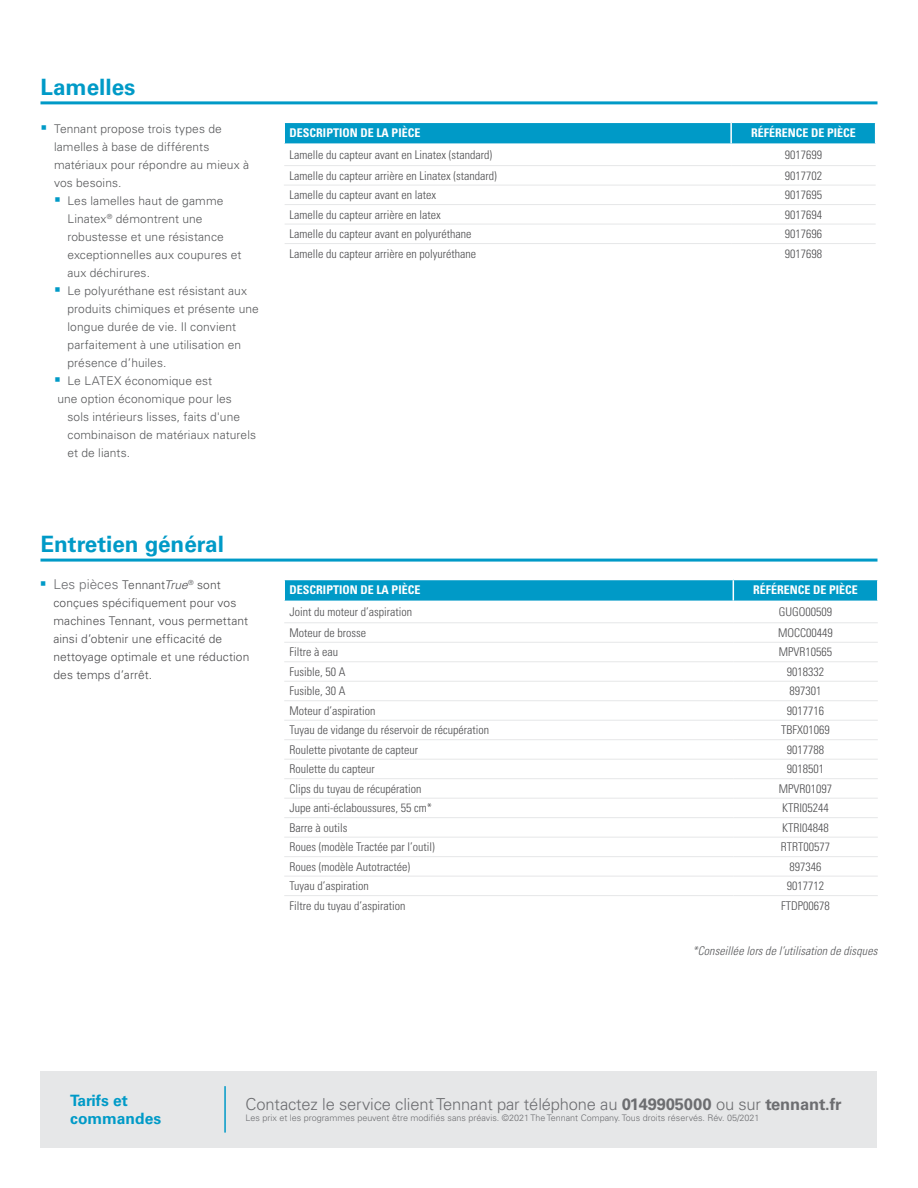
<style>
.page{position:relative;width:918px;height:1188px;background:#fff}
.page>*{position:absolute;margin:0;border:0;box-sizing:border-box;transform-origin:0 0}
.t1{font:700 22.5px "Univers LT Std";color:#009ac7}
.t2{font:300 16.5px "Univers LT Std";letter-spacing:-.01em;color:#6d6e71}
.t3{font:700 15.6px/18px "Univers LT Std";color:#009ac7}
.t4{font:300 condensed 12px "Univers LT Std";color:#4d4d4f}
.t5{font:300 12px "Univers LT Std";letter-spacing:.01em;color:#58595b}
.t6{font:300 12px/18px "Univers LT Std";letter-spacing:.01em;color:#4d4d4f}
.t7{font:700 condensed 12px "Univers LT Std";color:#fff}
.t8{font:italic 300 condensed 12px "Univers LT Std";letter-spacing:.005em;color:#58595b}
.t9{font:300 9px "Univers LT Std";color:#6d6e71}
.s1{font-size:13.5px;color:#6d6e71}
.s2{font-style:italic}
.s3{font-weight:700}
</style>
<div class="page">
<hr style="left:40px;top:101px;width:838px;height:3px;background:#009ac7">
<svg style="left:285px;top:122px;width:590px;height:21px;background:#0c9fc9"></svg>
<hr style="left:730px;top:123px;width:2px;height:20px;background:#fff">
<hr style="left:284px;top:165px;width:447px;height:1px;background:#e6e7e8">
<hr style="left:731px;top:165px;width:145px;height:1px;background:#e6e7e8">
<hr style="left:284px;top:185px;width:447px;height:1px;background:#e6e7e8">
<hr style="left:731px;top:185px;width:145px;height:1px;background:#e6e7e8">
<hr style="left:285px;top:204px;width:446px;height:1px;background:#e6e7e8">
<hr style="left:731px;top:204px;width:145px;height:1px;background:#e6e7e8">
<hr style="left:285px;top:224px;width:446px;height:1px;background:#e6e7e8">
<hr style="left:731px;top:224px;width:145px;height:1px;background:#e6e7e8">
<hr style="left:285px;top:243px;width:446px;height:1px;background:#e6e7e8">
<hr style="left:731px;top:243px;width:145px;height:1px;background:#e6e7e8">
<hr style="left:40px;top:559px;width:838px;height:3px;background:#009ac7">
<svg style="left:284px;top:579px;width:594px;height:22px;background:#14a1cb"></svg>
<hr style="left:284px;top:622px;width:449px;height:1px;background:#e6e7e8">
<hr style="left:733px;top:622px;width:145px;height:1px;background:#e6e7e8">
<hr style="left:284px;top:642px;width:449px;height:1px;background:#e6e7e8">
<hr style="left:733px;top:642px;width:145px;height:1px;background:#e6e7e8">
<hr style="left:284px;top:661px;width:449px;height:1px;background:#e6e7e8">
<hr style="left:733px;top:661px;width:145px;height:1px;background:#e6e7e8">
<hr style="left:284px;top:681px;width:449px;height:1px;background:#e6e7e8">
<hr style="left:733px;top:681px;width:145px;height:1px;background:#e6e7e8">
<hr style="left:284px;top:700px;width:449px;height:1px;background:#e6e7e8">
<hr style="left:733px;top:700px;width:145px;height:1px;background:#e6e7e8">
<hr style="left:284px;top:720px;width:449px;height:1px;background:#e6e7e8">
<hr style="left:733px;top:720px;width:145px;height:1px;background:#e6e7e8">
<hr style="left:284px;top:739px;width:449px;height:1px;background:#e6e7e8">
<hr style="left:733px;top:739px;width:145px;height:1px;background:#e6e7e8">
<hr style="left:284px;top:759px;width:449px;height:1px;background:#e6e7e8">
<hr style="left:733px;top:759px;width:145px;height:1px;background:#e6e7e8">
<hr style="left:284px;top:778px;width:449px;height:1px;background:#e6e7e8">
<hr style="left:733px;top:778px;width:145px;height:1px;background:#e6e7e8">
<hr style="left:284px;top:798px;width:449px;height:1px;background:#e6e7e8">
<hr style="left:733px;top:798px;width:145px;height:1px;background:#e6e7e8">
<hr style="left:284px;top:817px;width:449px;height:1px;background:#e6e7e8">
<hr style="left:733px;top:817px;width:145px;height:1px;background:#e6e7e8">
<hr style="left:284px;top:837px;width:449px;height:1px;background:#e6e7e8">
<hr style="left:733px;top:837px;width:145px;height:1px;background:#e6e7e8">
<hr style="left:284px;top:856px;width:449px;height:1px;background:#e6e7e8">
<hr style="left:733px;top:856px;width:145px;height:1px;background:#e6e7e8">
<hr style="left:284px;top:876px;width:449px;height:1px;background:#e6e7e8">
<hr style="left:733px;top:876px;width:145px;height:1px;background:#e6e7e8">
<hr style="left:284px;top:895px;width:449px;height:1px;background:#e6e7e8">
<hr style="left:733px;top:895px;width:145px;height:1px;background:#e6e7e8">
<div style="left:40px;top:1071px;width:838px;height:77px;background:#e6e7e8"></div>
<hr style="left:224px;top:1086px;width:2px;height:47px;background:#009ac7">
<h1 class="t1" style="left:40px;top:74px;width:97px">Lamelles</h1>
<p class="t5" style="left:54px;top:122px;width:169px">Tennant propose trois types de</p>
<p class="t5" style="left:54px;top:140px;width:157px">lamelles à base de différents</p>
<p class="t5" style="left:54px;top:158px;width:197px">matériaux pour répondre au mieux à</p>
<p class="t5" style="left:54px;top:176px;width:69px">vos besoins.</p>
<p class="t5" style="left:68px;top:194px;width:157px">Les lamelles haut de gamme</p>
<p class="t5" style="left:68px;top:212px;width:137px">Linatex<sup>®</sup> démontrent une</p>
<p class="t5" style="left:67px;top:230px;width:158px">robustesse et une résistance</p>
<p class="t5" style="left:67px;top:248px;width:175px">exceptionnelles aux coupures et</p>
<p class="t5" style="left:67px;top:266px;width:84px">aux déchirures.</p>
<p class="t5" style="left:68px;top:284px;width:181px">Le polyuréthane est résistant aux</p>
<p class="t5" style="left:68px;top:302px;width:193px">produits chimiques et présente une</p>
<p class="t5" style="left:68px;top:320px;width:170px">longue durée de vie. Il convient</p>
<p class="t5" style="left:68px;top:338px;width:175px">parfaitement à une utilisation en</p>
<p class="t5" style="left:68px;top:356px;width:101px">présence d’huiles.</p>
<p class="t5" style="left:68px;top:374px;width:146px">Le LATEX économique est</p>
<p class="t5" style="left:57px;top:392px;width:176px">une option économique pour les</p>
<p class="t5" style="left:68px;top:410px;width:174px">sols intérieurs lisses, faits d'une</p>
<p class="t5" style="left:68px;top:428px;width:190px">combinaison de matériaux naturels</p>
<p class="t5" style="left:68px;top:446px;width:64px">et de liants.</p>
<h1 class="t1" style="left:40px;top:531px;width:185px">Entretien général</h1>
<p class="t6" style="left:53px;top:575px;width:197px"><span class="s1">Les pièces</span> Tennant<span class="s2">True</span><sup>®</sup> sont conçues spécifiquement pour vos machines Tennant, vous permettant ainsi d’obtenir une efficacité de nettoyage optimale et une réduction des temps d’arrêt.</p>
<p class="t7" style="left:290px;top:126px;width:132px">DESCRIPTION DE LA PIÈCE</p>
<p class="t7" style="left:751px;top:126px;width:106px">RÉFÉRENCE DE PIÈCE</p>
<p class="t4" style="left:290px;top:147px;width:204px">Lamelle du capteur avant en Linatex (standard)</p>
<p class="t4" style="left:785px;top:147px;width:39px">9017699</p>
<p class="t4" style="left:290px;top:168px;width:209px">Lamelle du capteur arrière en Linatex (standard)</p>
<p class="t4" style="left:785px;top:168px;width:39px">9017702</p>
<p class="t4" style="left:290px;top:188px;width:148px">Lamelle du capteur avant en latex</p>
<p class="t4" style="left:785px;top:188px;width:39px">9017695</p>
<p class="t4" style="left:290px;top:207px;width:153px">Lamelle du capteur arrière en latex</p>
<p class="t4" style="left:785px;top:207px;width:39px">9017694</p>
<p class="t4" style="left:290px;top:227px;width:183px">Lamelle du capteur avant en polyuréthane</p>
<p class="t4" style="left:785px;top:227px;width:39px">9017696</p>
<p class="t4" style="left:290px;top:246px;width:188px">Lamelle du capteur arrière en polyuréthane</p>
<p class="t4" style="left:785px;top:246px;width:39px">9017698</p>
<p class="t7" style="left:290px;top:583px;width:132px">DESCRIPTION DE LA PIÈCE</p>
<p class="t7" style="left:753px;top:583px;width:106px">RÉFÉRENCE DE PIÈCE</p>
<p class="t4" style="left:290px;top:605px;width:124px">Joint du moteur d’aspiration</p>
<p class="t4" style="left:779px;top:605px;width:55px">GUGO00509</p>
<p class="t4" style="left:290px;top:625px;width:78px">Moteur de brosse</p>
<p class="t4" style="left:778px;top:625px;width:56px">MOCC00449</p>
<p class="t4" style="left:290px;top:645px;width:50px">Filtre à eau</p>
<p class="t4" style="left:779px;top:645px;width:55px">MPVR10565</p>
<p class="t4" style="left:290px;top:664px;width:57px">Fusible, 50 A</p>
<p class="t4" style="left:787px;top:664px;width:39px">9018332</p>
<p class="t4" style="left:290px;top:684px;width:57px">Fusible, 30 A</p>
<p class="t4" style="left:790px;top:684px;width:33px">897301</p>
<p class="t4" style="left:290px;top:703px;width:87px">Moteur d’aspiration</p>
<p class="t4" style="left:787px;top:703px;width:39px">9017716</p>
<p class="t4" style="left:290px;top:723px;width:201px">Tuyau de vidange du réservoir de récupération</p>
<p class="t4" style="left:781px;top:723px;width:50px">TBFX01069</p>
<p class="t4" style="left:290px;top:742px;width:130px">Roulette pivotante de capteur</p>
<p class="t4" style="left:787px;top:742px;width:39px">9017788</p>
<p class="t4" style="left:290px;top:762px;width:87px">Roulette du capteur</p>
<p class="t4" style="left:787px;top:762px;width:39px">9018501</p>
<p class="t4" style="left:290px;top:781px;width:133px">Clips du tuyau de récupération</p>
<p class="t4" style="left:779px;top:781px;width:55px">MPVR01097</p>
<p class="t4" style="left:290px;top:801px;width:144px">Jupe anti-éclaboussures, 55 cm*</p>
<p class="t4" style="left:782px;top:801px;width:48px">KTRI05244</p>
<p class="t4" style="left:290px;top:820px;width:59px">Barre à outils</p>
<p class="t4" style="left:782px;top:820px;width:48px">KTRI04848</p>
<p class="t4" style="left:290px;top:840px;width:147px">Roues (modèle Tractée par l’outil)</p>
<p class="t4" style="left:781px;top:840px;width:51px">RTRT00577</p>
<p class="t4" style="left:290px;top:859px;width:122px">Roues (modèle Autotractée)</p>
<p class="t4" style="left:790px;top:859px;width:33px">897346</p>
<p class="t4" style="left:290px;top:879px;width:81px">Tuyau d’aspiration</p>
<p class="t4" style="left:787px;top:879px;width:39px">9017712</p>
<p class="t4" style="left:290px;top:898px;width:117px">Filtre du tuyau d’aspiration</p>
<p class="t4" style="left:781px;top:898px;width:50px">FTDP00678</p>
<p class="t8" style="left:692px;top:944px;width:187px">*Conseillée lors de l’utilisation de disques</p>
<h3 class="t3" style="left:70px;top:1092px;width:92px">Tarifs et commandes</h3>
<h2 class="t2" style="left:246px;top:1094px;width:597px">Contactez le service client Tennant par téléphone au <span class="s3">0149905000</span> ou sur <span class="s3">tennant.fr</span></h2>
<p class="t9" style="left:246px;top:1112px;width:515px">Les prix et les programmes peuvent être modifiés sans préavis. ©2021 The Tennant Company. Tous droits réservés. Rév. 05/2021</p>
</div>
